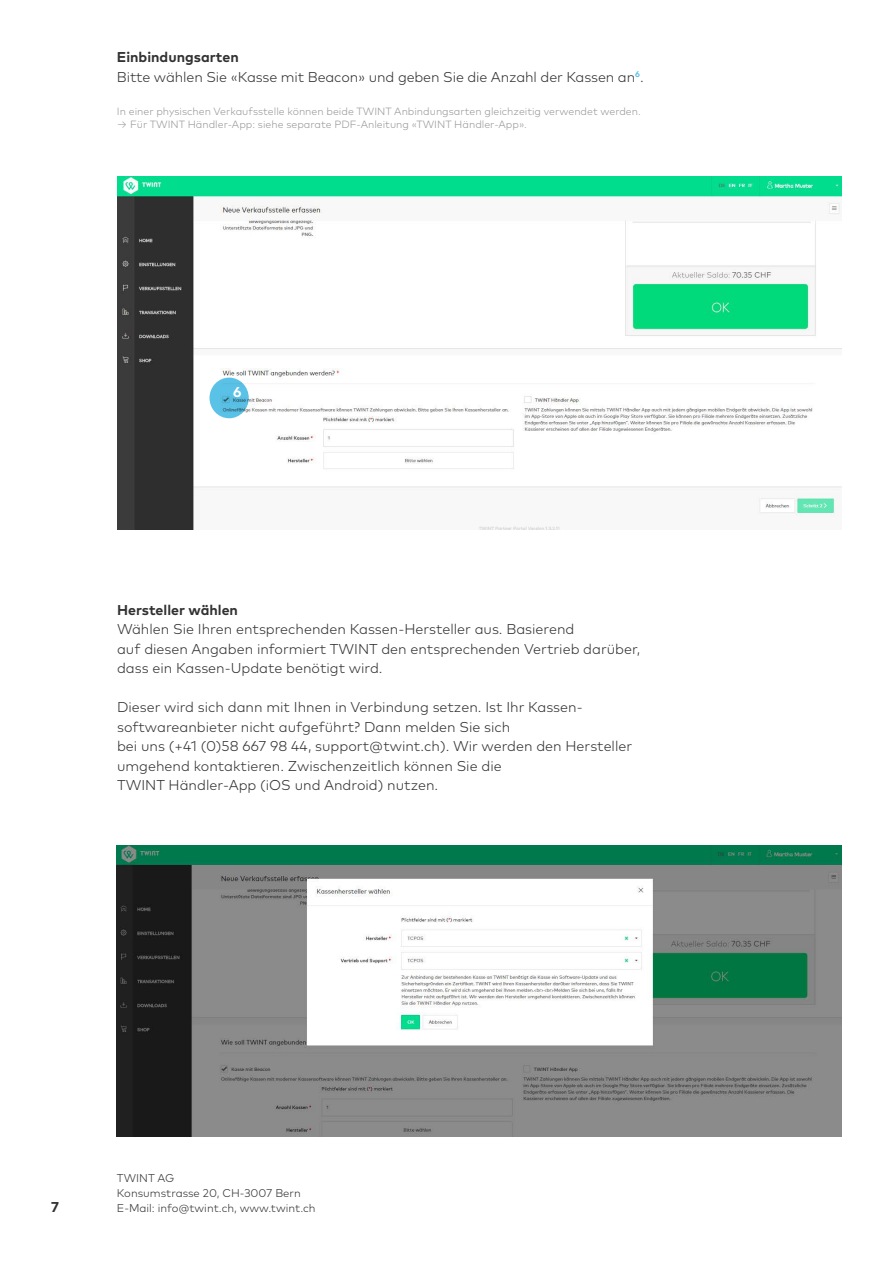
<style>
.page{position:relative;width:893px;height:1263px;background:#fff}
.page>*{position:absolute;margin:0;border:0;box-sizing:border-box;transform-origin:0 0}
.t1{font:300 14.25px/19.5px "Mark Pro";color:#313131}
.t2{font:700 14.25px "Mark Pro";color:#313131}
.t3{font:700 14.25px "Mark Pro";color:#fff}
.t4{font:300 11.25px/15px "Mark Pro";color:#313131}
.t5{font:300 10.5px "Mark Pro";color:#989898}
.s1{font-weight:700}
</style>
<div class="page">
<img style="left:117px;top:176px;width:725px;height:353px">
<svg style="left:212px;top:380px;width:34px;height:36px"></svg>
<div style="left:209px;top:378px;width:40px;height:40px;border:4px solid #5bc2e7;border-radius:50%"></div>
<img style="left:117px;top:846px;width:725px;height:290px">
<p class="t1" style="left:117px;top:46px;width:528px"><span class="s1">Einbindungsarten<br></span>Bitte wählen Sie «Kasse mit Beacon» und geben Sie die Anzahl der Kassen an<sup>6</sup>.</p>
<p class="t5" style="left:117px;top:103px;width:525px">In einer physischen Verkaufsstelle können beide TWINT Anbindungsarten gleichzeitig verwendet werden.</p>
<p class="t5" style="left:117px;top:117px;width:412px">→ Für TWINT Händler-App: siehe separate PDF-Anleitung «TWINT Händler-App».</p>
<p class="t3" style="left:233px;top:381px;width:10px">6</p>
<p class="t2" style="left:117px;top:599px;width:122px">Hersteller wählen</p>
<p class="t1" style="left:117px;top:618px;width:525px">Wählen Sie Ihren entsprechenden Kassen-Hersteller aus. Basierend<br>auf diesen Angaben informiert TWINT den entsprechenden Vertrieb darüber, dass ein Kassen-Update benötigt wird.</p>
<p class="t1" style="left:117px;top:696px;width:517px">Dieser wird sich dann mit Ihnen in Verbindung setzen. Ist Ihr Kassen&shy;softwareanbieter nicht aufgeführt? Dann melden Sie sich<br>bei uns (+41 (0)58 667 98 44, support@twint.ch). Wir werden den Hersteller umgehend kontaktieren. Zwischenzeitlich können Sie die<br>TWINT Händler-App (iOS und Android) nutzen.</p>
<p class="t4" style="left:117px;top:1169px;width:186px">TWINT AG<br>Konsumstrasse 20, CH-3007 Bern</p>
<p class="t2" style="left:51px;top:1196px;width:9px">7</p>
<p class="t4" style="left:117px;top:1199px;width:200px">E-Mail: info@twint.ch, www.twint.ch</p>
</div>
